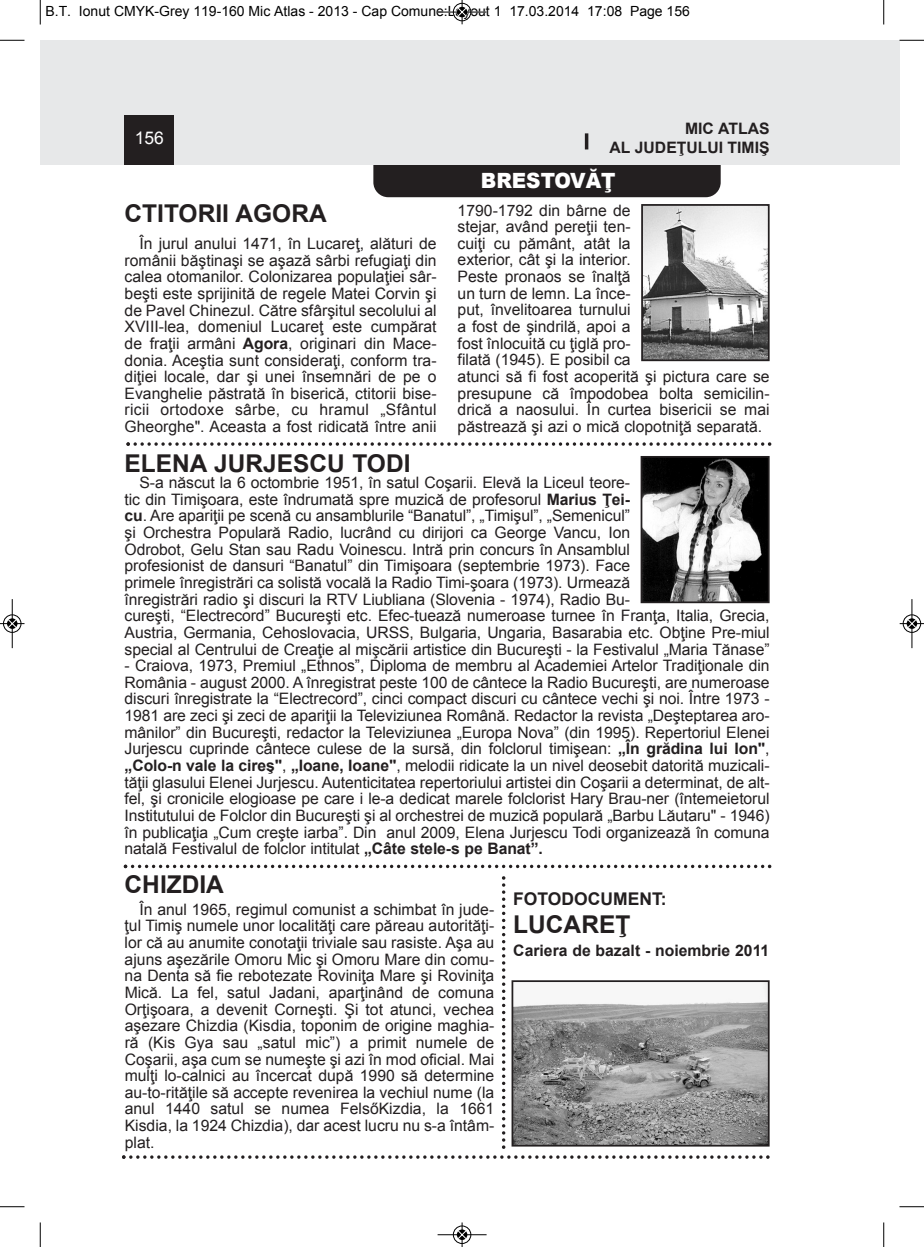
<style>
.page{position:relative;width:924px;height:1247px;background:#fff}
.page>*{position:absolute;margin:0;border:0;box-sizing:border-box;transform-origin:0 0}
.t1{font:700 24.5px "Arial";color:#231f20}
.t2{font:900 21px "Arial";color:#fff;scale:.95 1}
.t3{font:700 17.5px "Arial";color:#231f20}
.t4{font:17.5px "Arial";color:#fff}
.t5{font:15.75px/16.6px "Arial";letter-spacing:-.005em;color:#231f20;text-align:justify}
.t6{font:700 15.75px/18.9px "Arial";color:#231f20;text-align:right}
.t7{font:14px "Arial";color:#000}
.s1{font-weight:700}
</style>
<div class="page">
<div style="left:373px;top:134px;width:348px;height:63px;background:#231f20;border-radius:15px"></div>
<div style="left:884px;top:40px;width:15px;height:124px;background:#e7e8e9"></div>
<div style="left:40px;top:40px;width:844px;height:124px;background:#e7e8e9"></div>
<div style="left:125px;top:115px;width:49px;height:49px;background:#231f20"></div>
<hr style="left:585px;top:133px;width:3px;height:16px;background:#231f20">
<img style="left:644px;top:207px;width:122px;height:151px">
<div style="left:641px;top:204px;width:128px;height:157px;border:2px solid #231f20"></div>
<svg style="left:126px;top:442px;width:645px;height:4px"></svg>
<svg style="left:124px;top:864px;width:647px;height:4px"></svg>
<svg style="left:122px;top:1155px;width:647px;height:3px"></svg>
<img style="left:643px;top:459px;width:123px;height:141px">
<div style="left:640px;top:456px;width:129px;height:147px;border:2px solid #231f20"></div>
<img style="left:514px;top:983px;width:252px;height:160px">
<div style="left:511px;top:980px;width:258px;height:166px;border:2px solid #231f20"></div>
<svg style="left:502px;top:876px;width:3px;height:272px"></svg>
<svg style="left:40px;top:0;width:1px;height:24px"></svg>
<svg style="left:0;top:40px;width:24px;height:1px"></svg>
<svg style="left:883px;top:0;width:1px;height:24px"></svg>
<svg style="left:899px;top:40px;width:25px;height:1px"></svg>
<svg style="left:40px;top:1222px;width:1px;height:24px"></svg>
<svg style="left:0;top:1206px;width:24px;height:1px"></svg>
<svg style="left:883px;top:1222px;width:1px;height:24px"></svg>
<svg style="left:899px;top:1206px;width:25px;height:1px"></svg>
<hr style="left:438px;top:12px;width:48px;height:1px;background:#000">
<div style="left:453px;top:3px;width:18px;height:18px;border:1px solid #000;border-radius:50%"></div>
<svg style="left:458px;top:0;width:8px;height:24px"></svg>
<hr style="left:438px;top:1234px;width:48px;height:1px;background:#000">
<div style="left:453px;top:1225px;width:18px;height:18px;border:1px solid #000;border-radius:50%"></div>
<svg style="left:458px;top:1222px;width:8px;height:24px"></svg>
<div style="left:3px;top:614px;width:19px;height:19px;border:1px solid #fff;border-radius:50%"></div>
<hr style="left:12px;top:599px;width:1px;height:49px;background:#000">
<div style="left:3px;top:614px;width:18px;height:18px;border:1px solid #000;border-radius:50%"></div>
<svg style="left:0;top:619px;width:24px;height:9px"></svg>
<div style="left:902px;top:614px;width:19px;height:19px;border:1px solid #fff;border-radius:50%"></div>
<hr style="left:911px;top:599px;width:1px;height:49px;background:#000">
<div style="left:903px;top:614px;width:18px;height:18px;border:1px solid #000;border-radius:50%"></div>
<svg style="left:900px;top:619px;width:24px;height:9px"></svg>
<p class="t7" style="left:46px;top:3px;width:646px">B.T. Ionut CMYK-Grey 119-160 Mic Atlas - 2013 - Cap Comune:Layout 1 17.03.2014 17:08 Page 156</p>
<p class="t4" style="left:135px;top:128px;width:31px">156</p>
<p class="t6" style="left:609px;top:119px;width:162px">MIC ATLAS<br>AL JUDEŢULUI TIMIŞ</p>
<h1 class="t1" style="left:125px;top:200px;width:204px">CTITORII AGORA</h1>
<p class="t5" style="left:125px;top:235px;width:313px;text-indent:15px">În jurul anului 1471, în Lucareţ, alături de românii băştinaşi se aşază sârbi refugiaţi din calea otomanilor. Colonizarea populaţiei sâr&shy;beşti este sprijinită de regele Matei Corvin şi de Pavel Chinezul. Către sfârşitul secolului al XVIII-lea, domeniul Lucareţ este cumpărat de fraţii armâni <span class="s1">Agora</span>, originari din Mace&shy;donia. Aceştia sunt consideraţi, conform tra&shy;diţiei locale, dar şi unei însemnări de pe o Evanghelie păstrată în biserică, ctitorii bise&shy;ricii ortodoxe sârbe, cu hramul „Sfântul Gheorghe". Aceasta a fost ridicată între anii</p>
<h2 class="t2" style="left:481px;top:165px;width:143px">BRESTOVĂŢ</h2>
<p class="t5" style="left:458px;top:202px;width:313px;text-align:left">1790-1792 din bârne de<br>stejar, având pereţii ten-<br>cuiţi cu pământ, atât la<br>exterior, cât şi la interior.<br>Peste pronaos se înalţă<br>un turn de lemn. La înce-<br>put, învelitoarea turnului<br>a fost de şindrilă, apoi a<br>fost înlocuită cu ţiglă pro-<br>filată (1945). E posibil ca<br>atunci să fi fost acoperită şi pictura care se presupune că împodobea bolta semicilin&shy;drică a naosului. În curtea bisericii se mai păstrează şi azi o mică clopotniţă separată.</p>
<h1 class="t1" style="left:125px;top:449px;width:287px">ELENA JURJESCU TODI</h1>
<p class="t5" style="left:125px;top:474px;width:646px;text-align:left;text-indent:15px">S-a născut la 6 octombrie 1951, în satul Coşarii. Elevă la Liceul teore-<br>tic din Timişoara, este îndrumată spre muzică de profesorul <span class="s1">Marius Ţei-<br>cu</span>. Are apariţii pe scenă cu ansamblurile “Banatul”, „Timişul”, „Semenicul”<br>şi Orchestra Populară Radio, lucrând cu dirijori ca George Vancu, Ion<br>Odrobot, Gelu Stan sau Radu Voinescu. Intră prin concurs în Ansamblul<br>profesionist de dansuri “Banatul” din Timişoara (septembrie 1973). Face<br>primele înregistrări ca solistă vocală la Radio Timi-şoara (1973). Urmează<br>înregistrări radio şi discuri la RTV Liubliana (Slovenia - 1974), Radio Bu-<br>cureşti, “Electrecord” Bucureşti etc. Efec-tuează numeroase turnee în Franţa, Italia, Grecia, Austria, Germania, Cehoslovacia, URSS, Bulgaria, Ungaria, Basarabia etc. Obţine Pre-miul special al Centrului de Creaţie al mişcării artistice din Bucureşti - la Festivalul „Maria Tănase”</p>
<p class="t5" style="left:125px;top:657px;width:646px">- Craiova, 1973, Premiul „Ethnos”, Diploma de membru al Academiei Artelor Tradiţionale din România - august 2000. A înregistrat peste 100 de cântece la Radio Bucureşti, are numeroase discuri înregistrate la “Electrecord”, cinci compact discuri cu cântece vechi şi noi. Între 1973 - 1981 are zeci şi zeci de apariţii la Televiziunea Română. Redactor la revista „Deşteptarea aro&shy;mânilor” din Bucureşti, redactor la Televiziunea „Europa Nova” (din 1995). Repertoriul Elenei Jurjescu cuprinde cântece culese de la sursă, din folclorul timişean: <span class="s1">„În grădina lui Ion"</span>, <span class="s1">„Colo-n vale la cireş"</span>, <span class="s1">„Ioane, Ioane"</span>, melodii ridicate la un nivel deosebit datorită muzicali&shy;tăţii glasului Elenei Jurjescu. Autenticitatea repertoriului artistei din Coşarii a determinat, de alt&shy;fel, şi cronicile elogioase pe care i le-a dedicat marele folclorist Hary Brau-ner (întemeietorul Institutului de Folclor din Bucureşti şi al orchestrei de muzică populară „Barbu Lăutaru" - 1946) în publicaţia „Cum creşte iarba”. Din anul 2009, Elena Jurjescu Todi organizează în comuna natală Festivalul de folclor intitulat <span class="s1">„Câte stele-s pe Banat”.</span></p>
<p class="t3" style="left:513px;top:889px;width:155px">FOTODOCUMENT:</p>
<h1 class="t1" style="left:513px;top:911px;width:119px">LUCAREŢ</h1>
<p class="t6" style="left:513px;top:941px;width:258px">Cariera de bazalt - noiembrie 2011</p>
<h1 class="t1" style="left:125px;top:870px;width:101px">CHIZDIA</h1>
<p class="t5" style="left:125px;top:900px;width:371px;text-indent:15px">În anul 1965, regimul comunist a schimbat în jude&shy;ţul Timiş numele unor localităţi care păreau autorităţi&shy;lor că au anumite conotaţii triviale sau rasiste. Aşa au ajuns aşezările Omoru Mic şi Omoru Mare din comu&shy;na Denta să fie rebotezate Roviniţa Mare şi Roviniţa Mică. La fel, satul Jadani, aparţinând de comuna Orţişoara, a devenit Corneşti. Şi tot atunci, vechea aşezare Chizdia (Kisdia, toponim de origine maghia&shy;ră (Kis Gya sau „satul mic”) a primit numele de Coşarii, aşa cum se numeşte şi azi în mod oficial. Mai mulţi lo-calnici au încercat după 1990 să determine au-to-rităţile să accepte revenirea la vechiul nume (la anul 1440 satul se numea FelsőKizdia, la 1661<br>Kisdia, la 1924 Chizdia), dar acest lucru nu s-a întâm&shy;plat.</p>
</div>
